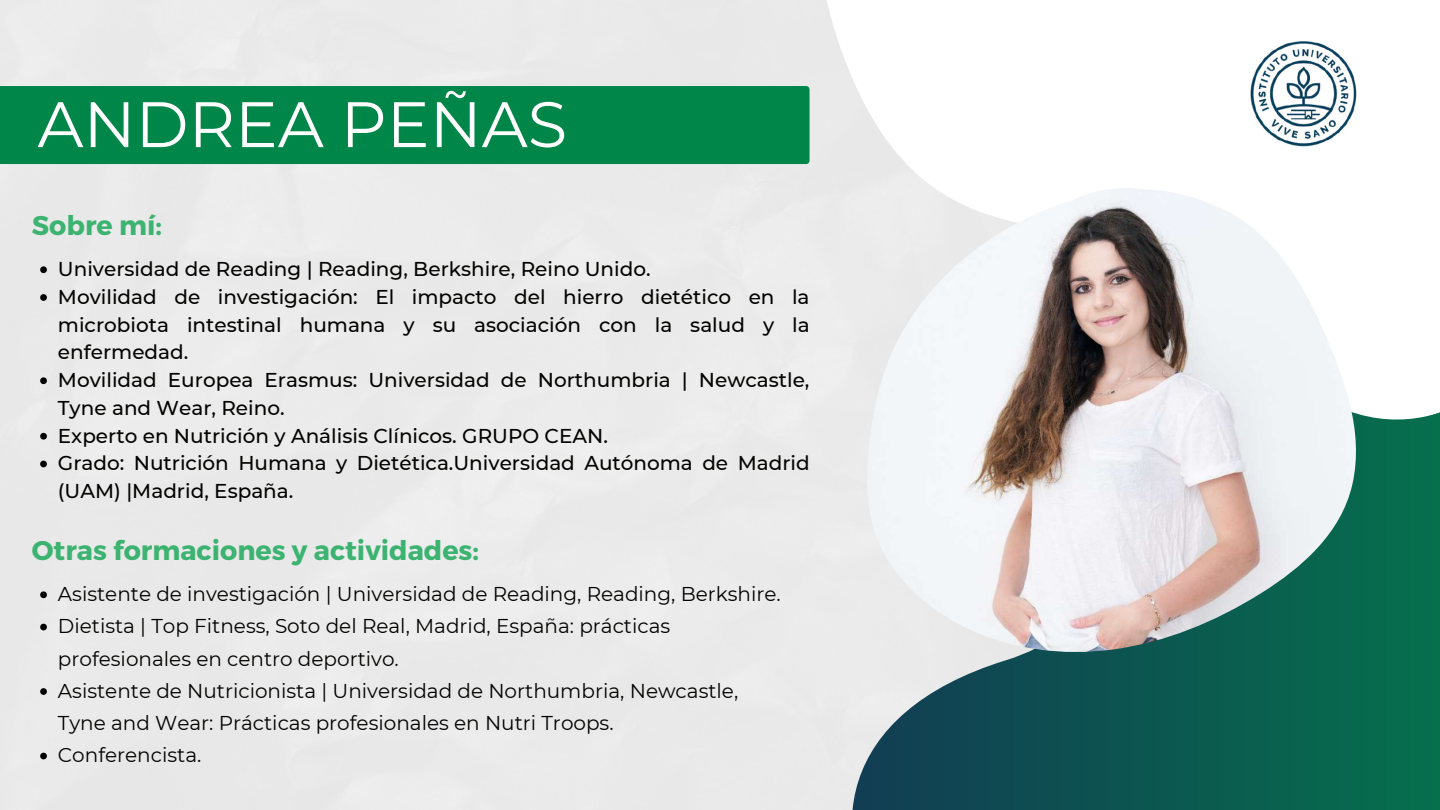
<style>
.page{position:relative;width:1440px;height:810px;background:#fff}
.page>*{position:absolute;margin:0;border:0;box-sizing:border-box;transform-origin:0 0}
.t1{font:64.1px "Montserrat";color:#fffffe}
.t2{font:700 27px "Montserrat";color:#3cb371}
.t3{font:500 20px/27.8px "Montserrat";color:#020301}
.t4{font:20px/32.2px "Montserrat";color:#020301}
</style>
<div class="page">
<svg style="left:852px;top:557px;width:588px;height:253px;background:#20675e"></svg>
<svg style="left:737px;top:0;width:703px;height:557px"></svg>
<svg style="left:40px;top:266px;width:7px;height:7px"></svg>
<svg style="left:40px;top:294px;width:7px;height:7px"></svg>
<svg style="left:40px;top:377px;width:7px;height:7px"></svg>
<svg style="left:40px;top:433px;width:7px;height:7px"></svg>
<svg style="left:40px;top:461px;width:7px;height:6px"></svg>
<svg style="left:40px;top:591px;width:7px;height:7px"></svg>
<svg style="left:40px;top:624px;width:7px;height:6px"></svg>
<svg style="left:40px;top:688px;width:7px;height:7px"></svg>
<svg style="left:40px;top:753px;width:7px;height:6px"></svg>
<div style="left:0;top:86px;width:810px;height:78px;background:#008649"></div>
<img style="left:1229px;top:22px;width:145px;height:146px">
<img style="left:867px;top:188px;width:490px;height:464px">
<h1 class="t1" style="left:37px;top:85px;width:531px">ANDREA PEÑAS</h1>
<h2 class="t2" style="left:32px;top:208px;width:132px">Sobre mí:</h2>
<p class="t3" style="left:58px;top:255px;width:753px">Universidad de Reading | Reading, Berkshire, Reino Unido.<br>Movilidad de investigación: El impacto del hierro dietético en la microbiota intestinal humana y su asociación con la salud y la enfermedad.<br>Movilidad Europea Erasmus: Universidad de Northumbria | Newcastle, Tyne and Wear, Reino.<br>Experto en Nutrición y Análisis Clínicos. GRUPO CEAN.<br>Grado: Nutrición Humana y Dietética.Universidad Autónoma de Madrid (UAM) |Madrid, España.</p>
<h2 class="t2" style="left:32px;top:533px;width:449px">Otras formaciones y actividades:</h2>
<p class="t4" style="left:58px;top:578px;width:724px">Asistente de investigación | Universidad de Reading, Reading, Berkshire.<br>Dietista | Top Fitness, Soto del Real, Madrid, España: prácticas profesionales en centro deportivo.<br>Asistente de Nutricionista | Universidad de Northumbria, Newcastle, Tyne and Wear: Prácticas profesionales en Nutri Troops.<br>Conferencista.</p>
</div>
